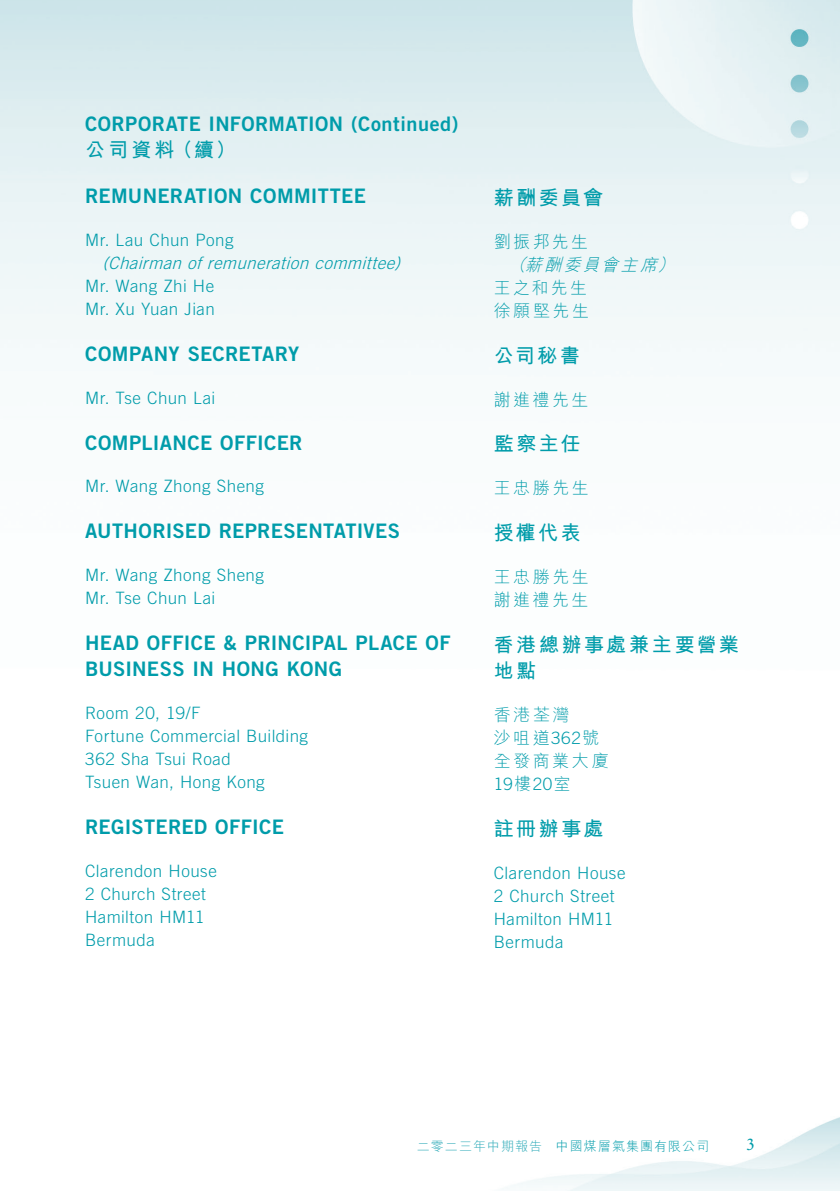
<style>
.page{position:relative;width:840px;height:1191px;background:#fff}
.page>*{position:absolute;margin:0;border:0;box-sizing:border-box;transform-origin:0 0}
.t1{font:20px/26px "Trade Gothic LT Std Bd 2";letter-spacing:.015em;color:#009caa}
.t2{font:700 20px/26px "M Hei HK";letter-spacing:.125em;color:#009caa}
.t3{font:300 17px/23px "Trade Gothic LT Std";letter-spacing:.025em;color:#009caa}
.t4{font:300 17px/23px "M Hei HK";letter-spacing:.145em;color:#009caa}
.t5{font:italic 300 17px "Trade Gothic LT Std";color:#009caa}
.t6{font:300 17px/23px "M Hei HK";letter-spacing:.125em;color:#009caa}
.t7{font:italic 300 17px "M Hei HK";color:#009caa}
.t8{font:17px "Stempel Garamond LT Std";color:#009caa}
.t9{font:300 13px "M Hei HK";letter-spacing:.08em;color:#009caa}
.s1{font-family:"Trade Gothic LT Std"}
.s2{font-family:"M Hei HK"}
.s3{color:#2aa9b7}
</style>
<div class="page">
<img style="left:0;top:0;width:839px;height:1191px">
<p class="t1" style="left:85px;top:111px;width:374px">CORPORATE INFORMATION (Continued)</p>
<p class="t2" style="left:85px;top:135px;width:152px">公司資料（續）</p>
<p class="t1" style="left:85px;top:183px;width:282px">REMUNERATION COMMITTEE</p>
<p class="t3" style="left:85px;top:228px;width:150px">Mr. Lau Chun Pong</p>
<p class="t5" style="left:103px;top:253px;width:304px">(Chairman ofremuneration committee)</p>
<p class="t3" style="left:85px;top:274px;width:131px">Mr. Wang Zhi He<br>Mr. Xu Yuan Jian</p>
<p class="t1" style="left:85px;top:340px;width:215px">COMPANY SECRETARY</p>
<p class="t3" style="left:85px;top:386px;width:131px">Mr. Tse Chun Lai</p>
<p class="t1" style="left:85px;top:429px;width:219px">COMPLIANCE OFFICER</p>
<p class="t3" style="left:85px;top:475px;width:180px">Mr. Wang Zhong Sheng</p>
<p class="t1" style="left:85px;top:518px;width:316px">AUTHORISED REPRESENTATIVES</p>
<p class="t3" style="left:85px;top:563px;width:180px">Mr. Wang Zhong Sheng<br>Mr. Tse Chun Lai</p>
<p class="t1" style="left:85px;top:629px;width:367px">HEAD OFFICE &amp; PRINCIPAL PLACE OF<br>BUSINESS IN HONG KONG</p>
<p class="t3" style="left:85px;top:701px;width:224px">Room 20, 19/F<br>Fortune Commercial Building<br>362 Sha Tsui Road<br>Tsuen Wan, Hong Kong</p>
<p class="t1" style="left:85px;top:813px;width:200px">REGISTERED OFFICE</p>
<p class="t3" style="left:85px;top:859px;width:133px">Clarendon House<br>2 Church Street<br>Hamilton HM11<br>Bermuda</p>
<p class="t2" style="left:493px;top:183px;width:111px">薪酬委員會</p>
<p class="t4" style="left:493px;top:230px;width:96px">劉振邦先生</p>
<p class="t7" style="left:508px;top:256px;width:171px">（薪酬委員會主席）</p>
<p class="t6" style="left:493px;top:276px;width:96px">王之和先生徐願堅先生</p>
<p class="t2" style="left:493px;top:341px;width:87px">公司秘書</p>
<p class="t4" style="left:493px;top:387px;width:96px">謝進禮先生</p>
<p class="t2" style="left:493px;top:429px;width:88px">監察主任</p>
<p class="t4" style="left:493px;top:476px;width:96px">王忠勝先生</p>
<p class="t2" style="left:493px;top:518px;width:89px">授權代表</p>
<p class="t4" style="left:493px;top:565px;width:96px">王忠勝先生謝進禮先生</p>
<p class="t2" style="left:493px;top:630px;width:246px">香港總辦事處兼主要營業地點</p>
<p class="t4" style="left:493px;top:703px;width:116px">香港荃灣<br>沙咀道<span class="s1">362</span>號全發商業大廈</p>
<p class="t3" style="left:493px;top:772px;width:78px">19<span class="s2">樓</span>20<span class="s2">室</span></p>
<p class="t2" style="left:493px;top:813px;width:111px">註冊辦事處</p>
<p class="t3" style="left:493px;top:860px;width:133px">Clarendon House<br>2 Church Street<br>Hamilton HM11<br>Bermuda</p>
<p class="t9" style="left:416px;top:1139px;width:293px"><span class="s3">二零二三年中期報告</span> 中國煤層氣集團有限公司</p>
<p class="t8" style="left:746px;top:1134px;width:10px">3</p>
</div>
